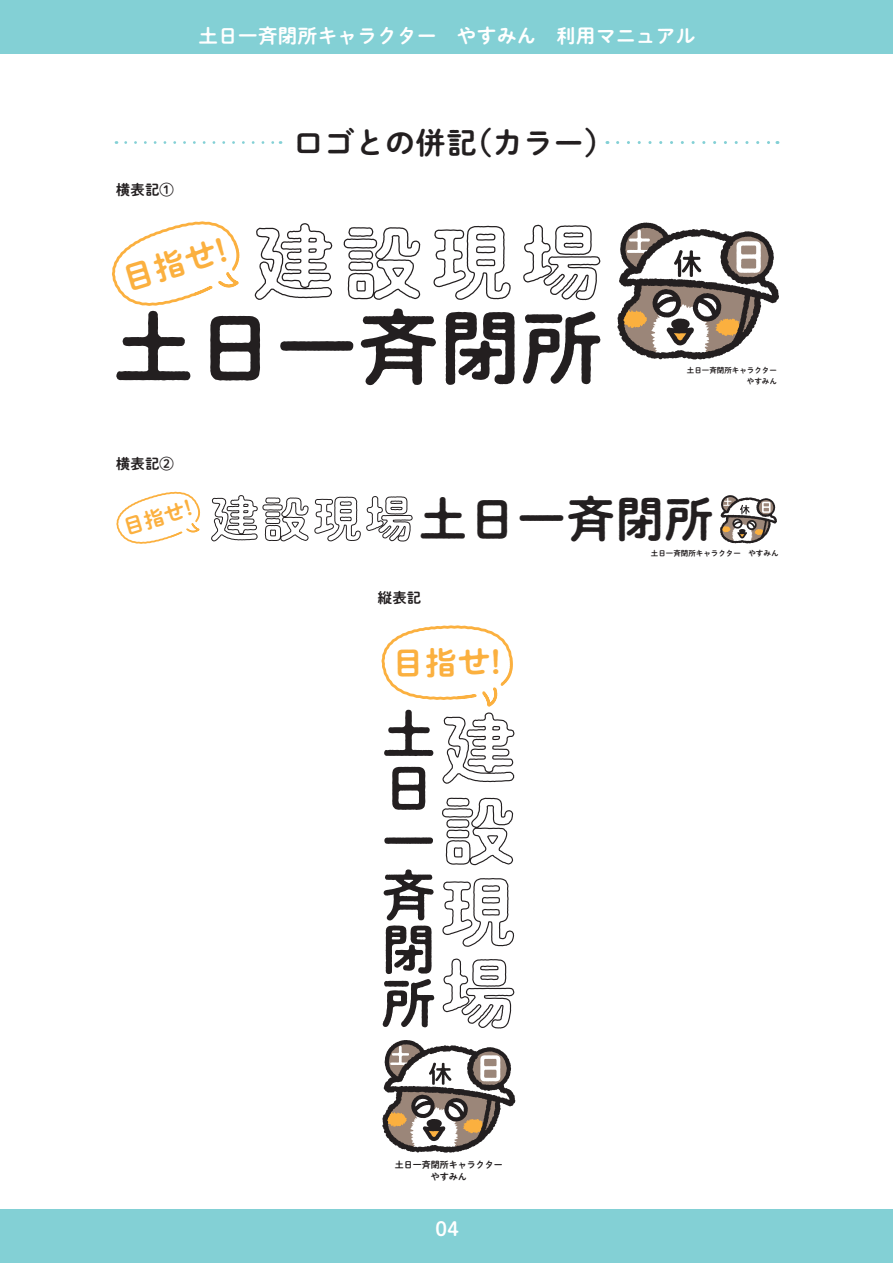
<style>
.page{position:relative;width:893px;height:1263px;background:#fff}
.page>*{position:absolute;margin:0;border:0;box-sizing:border-box;transform-origin:0 0}
.t1{font:80.7px "P Shuei NM Go Std N B";letter-spacing:.01em;color:#231f20}
.t2{font:53.7px/53.7px "P Shuei NM Go Std N B";color:#231f20}
.t3{font:48.3px "P Shuei NM Go Std N B";letter-spacing:.02em;color:#231f20}
.t4{font:32.1px "P Shuei NM Go Std N B";color:#fbb03f}
.t5{font:31.5px "P Shuei NM Go Std N B";color:#fbb03f}
.t6{font:30px "P Shuei NM Go Std N B";letter-spacing:.02em;color:#231f20}
.t7{font:20.7px "P Shuei NM Go Std N B";color:#fbb03f}
.t8{font:19.5px "P Shuei NM Go Std N B";letter-spacing:.02em;color:#fff}
.t9{font:14.25px "P Shuei NM Go Std N B";letter-spacing:.02em;color:#231f20}
.t10{font:9px/12px "P Shuei NM Go Std N B";color:#231f20;text-align:center}
.t11{font:7.5px/10.5px "P Shuei NM Go Std N B";color:#231f20;text-align:right}
</style>
<div class="page">
<div style="left:0;top:1210px;width:893px;height:53px;background:#83d0d5"></div>
<div style="left:0;top:0;width:893px;height:53px;background:#83d0d5"></div>
<svg style="left:211px;top:495px;width:98px;height:46px"></svg>
<svg style="left:315px;top:496px;width:98px;height:46px"></svg>
<svg style="left:116px;top:491px;width:84px;height:53px"></svg>
<svg style="left:720px;top:495px;width:57px;height:48px"></svg>
<svg style="left:381px;top:625px;width:134px;height:158px"></svg>
<svg style="left:442px;top:797px;width:72px;height:68px"></svg>
<svg style="left:443px;top:878px;width:71px;height:69px"></svg>
<svg style="left:382px;top:958px;width:133px;height:194px"></svg>
<svg style="left:254px;top:224px;width:79px;height:76px"></svg>
<svg style="left:344px;top:227px;width:77px;height:73px"></svg>
<svg style="left:434px;top:225px;width:77px;height:75px"></svg>
<svg style="left:523px;top:225px;width:78px;height:76px"></svg>
<svg style="left:112px;top:221px;width:128px;height:85px"></svg>
<svg style="left:617px;top:223px;width:162px;height:136px"></svg>
<svg style="left:126px;top:141px;width:155px;height:3px"></svg>
<svg style="left:618px;top:141px;width:160px;height:3px"></svg>
<h3 class="t8" style="left:198px;top:21px;width:498px">土日一斉閉所キャラクター　やすみん　利用マニュアル</h3>
<h3 class="t9" style="left:116px;top:179px;width:59px">横表記①</h3>
<h3 class="t6" style="left:293px;top:120px;width:323px">ロゴとの併記（カラー）</h3>
<h3 class="t5" style="left:117px;top:257px;width:108px;rotate:-17deg">目指せ!</h3>
<h1 class="t1" style="left:113px;top:287px;width:491px">土日一斉閉所</h1>
<h3 class="t9" style="left:116px;top:453px;width:59px">横表記②</h3>
<p class="t11" style="left:687px;top:365px;width:91px">土日一斉閉所キャラクターやすみん</p>
<h3 class="t7" style="left:119px;top:513px;width:72px;rotate:-17deg">目指せ!</h3>
<h3 class="t3" style="left:419px;top:483px;width:296px">土日一斉閉所</h3>
<p class="t11" style="left:651px;top:547px;width:129px">土日一斉閉所キャラクター　やすみん</p>
<h3 class="t9" style="left:378px;top:587px;width:45px">縦表記</h3>
<h3 class="t4" style="left:392px;top:639px;width:110px;rotate:-1deg">目指せ!</h3>
<h2 class="t2" style="left:382px;top:705px;width:54px">土日一斉閉所</h2>
<p class="t10" style="left:395px;top:1158px;width:109px">土日一斉閉所キャラクターやすみん</p>
<h3 class="t8" style="left:435px;top:1214px;width:25px">04</h3>
</div>
